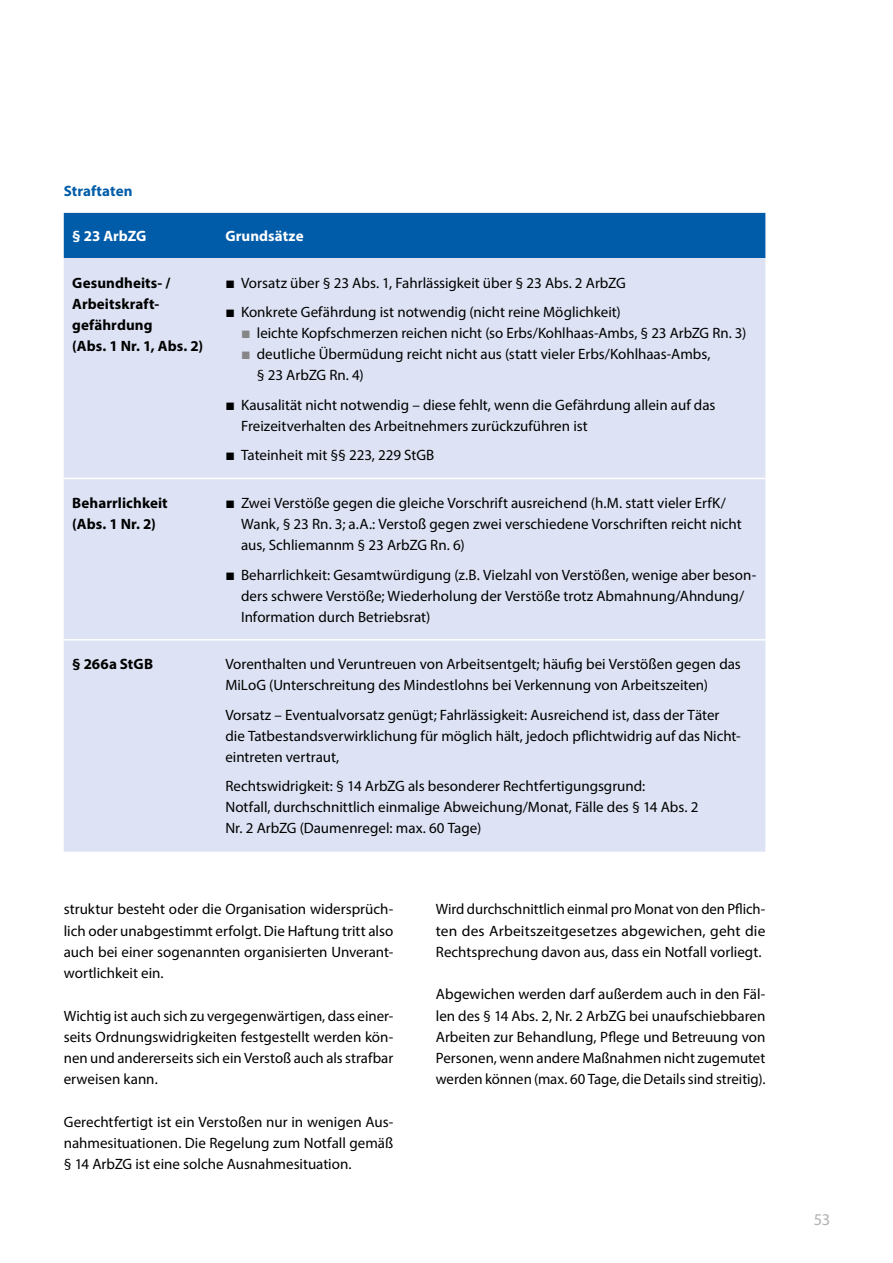
<style>
.page{position:relative;width:893px;height:1263px;background:#fff}
.page>*{position:absolute;margin:0;border:0;box-sizing:border-box;transform-origin:0 0}
.t1{font:16.5px "Myriad Pro";color:#b0b2b2}
.t2{font:15px/21.3px "Myriad Pro";color:#000}
.t3{font:700 15px/21px "Myriad Pro";letter-spacing:.005em;color:#000}
.t4{font:700 15px "Myriad Pro";letter-spacing:.005em;color:#fff}
.t5{font:700 15px "Myriad Pro";letter-spacing:.005em;color:#005ca9}
.s1{color:#868686}
</style>
<div class="page">
<div style="left:64px;top:213px;width:701px;height:45px;background:#005ca9"></div>
<div style="left:64px;top:258px;width:701px;height:594px;background:#dde3f4"></div>
<hr style="left:64px;top:478px;width:153px;height:1px;background:#fff">
<hr style="left:217px;top:478px;width:548px;height:1px;background:#fff">
<hr style="left:64px;top:639px;width:153px;height:2px;background:#fff">
<hr style="left:217px;top:639px;width:548px;height:2px;background:#fff">
<p class="t5" style="left:64px;top:181px;width:70px">Straftaten</p>
<p class="t4" style="left:72px;top:226px;width:76px">§ 23 ArbZG</p>
<p class="t4" style="left:225px;top:226px;width:80px">Grundsätze</p>
<p class="t3" style="left:72px;top:272px;width:132px">Gesundheits- /<br>Arbeitskraft&shy;gefährdung<br>(Abs. 1 Nr. 1, Abs. 2)</p>
<p class="t2" style="left:225px;top:272px;width:402px">■ Vorsatz über § 23 Abs. 1, Fahrlässigkeit über § 23 Abs. 2 ArbZG</p>
<p class="t2" style="left:225px;top:301px;width:397px">■ Konkrete Gefährdung ist notwendig (nicht reine Möglichkeit)</p>
<p class="t2" style="left:241px;top:322px;width:507px"><span class="s1">■</span> leichte Kopfschmerzen reichen nicht (so Erbs/Kohlhaas-Ambs, § 23 ArbZG Rn. 3)</p>
<p class="t2" style="left:257px;top:343px;width:455px;text-indent:-16px"><span class="s1">■</span> deutliche Übermüdung reicht nicht aus (statt vieler Erbs/Kohlhaas-Ambs, § 23 ArbZG Rn. 4)</p>
<p class="t2" style="left:241px;top:394px;width:476px;text-indent:-16px">■ Kausalität nicht notwendig – diese fehlt, wenn die Gefährdung allein auf das<br>Freizeitverhalten des Arbeitnehmers zurückzuführen ist</p>
<p class="t2" style="left:225px;top:444px;width:210px">■ Tateinheit mit §§ 223, 229 StGB</p>
<p class="t3" style="left:72px;top:492px;width:97px">Beharrlichkeit (Abs. 1 Nr. 2)</p>
<p class="t2" style="left:241px;top:492px;width:502px;text-indent:-16px">■ Zwei Verstöße gegen die gleiche Vorschrift ausreichend (h.M. statt vieler ErfK/<br>Wank, § 23 Rn. 3; a.A.: Verstoß gegen zwei verschiedene Vorschriften reicht nicht aus, Schliemannm § 23 ArbZG Rn. 6)</p>
<p class="t2" style="left:241px;top:564px;width:517px;text-indent:-16px">■ Beharrlichkeit: Gesamtwürdigung (z.B. Vielzahl von Verstößen, wenige aber beson&shy;ders schwere Verstöße; Wiederholung der Verstöße trotz Abmahnung/Ahndung/<br>Information durch Betriebsrat)</p>
<p class="t3" style="left:72px;top:653px;width:82px">§ 266a StGB</p>
<p class="t2" style="left:225px;top:654px;width:517px">Vorenthalten und Veruntreuen von Arbeitsentgelt; häufig bei Verstößen gegen das<br>MiLoG (Unterschreitung des Mindestlohns bei Verkennung von Arbeitszeiten)</p>
<p class="t2" style="left:225px;top:704px;width:517px">Vorsatz – Eventualvorsatz genügt; Fahrlässigkeit: Ausreichend ist, dass der Täter die Tatbestandsverwirklichung für möglich hält, jedoch pflichtwidrig auf das Nicht&shy;eintreten vertraut,</p>
<p class="t2" style="left:225px;top:776px;width:475px">Rechtswidrigkeit: § 14 ArbZG als besonderer Rechtfertigungsgrund:<br>Notfall, durchschnittlich einmalige Abweichung/Monat, Fälle des § 14 Abs. 2<br>Nr. 2 ArbZG (Daumenregel: max. 60 Tage)</p>
<p class="t2" style="left:64px;top:898px;width:331px;text-align:justify">struktur besteht oder die Organisation widersprüch&shy;lich oder unabgestimmt erfolgt. Die Haftung tritt also auch bei einer sogenannten organisierten Unverant&shy;wortlichkeit ein.</p>
<p class="t2" style="left:64px;top:1005px;width:331px;text-align:justify">Wichtig ist auch sich zu vergegenwärtigen, dass einer&shy;seits Ordnungswidrigkeiten festgestellt werden kön&shy;nen und andererseits sich ein Verstoß auch als strafbar erweisen kann.</p>
<p class="t2" style="left:64px;top:1111px;width:331px;text-align:justify">Gerechtfertigt ist ein Verstoßen nur in wenigen Aus&shy;nahmesituationen. Die Regelung zum Notfall gemäß § 14 ArbZG ist eine solche Ausnahmesituation.</p>
<p class="t2" style="left:436px;top:898px;width:331px;text-align:justify">Wird durchschnittlich einmal pro Monat von den Pflich&shy;ten des Arbeitszeitgesetzes abgewichen, geht die Rechtsprechung davon aus, dass ein Notfall vorliegt.</p>
<p class="t2" style="left:436px;top:983px;width:331px;text-align:justify">Abgewichen werden darf außerdem auch in den Fäl&shy;len des § 14 Abs. 2, Nr. 2 ArbZG bei unaufschiebbaren Arbeiten zur Behandlung, Pflege und Betreuung von Personen, wenn andere Maßnahmen nicht zugemutet werden können (max. 60 Tage, die Details sind streitig).</p>
<p class="t1" style="left:814px;top:1210px;width:18px">53</p>
</div>
